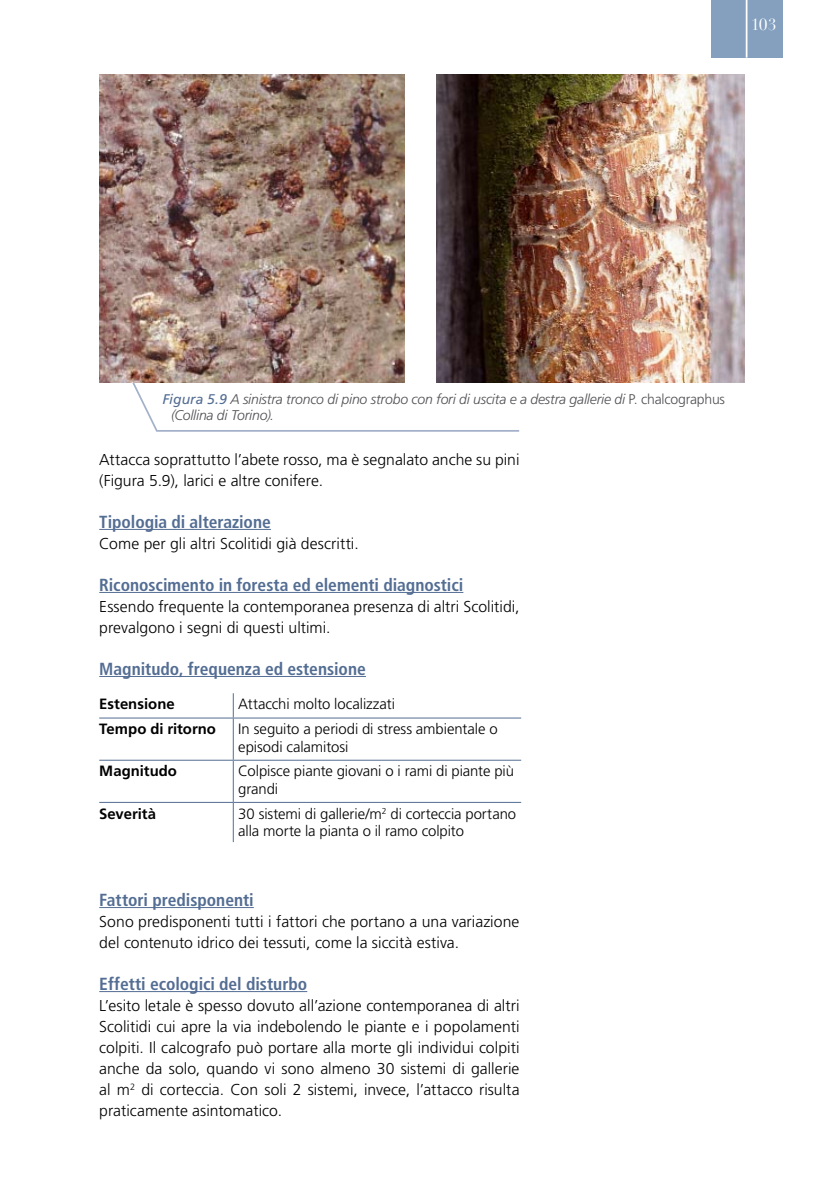
<style>
.page{position:relative;width:819px;height:1191px;background:#fff}
.page>*{position:absolute;margin:0;border:0;box-sizing:border-box;transform-origin:0 0}
.t1{font:700 condensed 17.5px "Frutiger LT Std";color:#536d93}
.t2{font:300 15.75px/21px "Frutiger LT Std";color:#000}
.t3{font:15.75px "Didot";color:#fff}
.t4{font:300 14.88px/17.8px "Frutiger LT Std";letter-spacing:-.005em;color:#000}
.t5{font:700 14.88px "Frutiger LT Std";color:#000}
.t6{font:italic 300 14px/15.8px "Frutiger LT Std";letter-spacing:-.015em;color:#504f53}
.s1{font-weight:400;color:#536d93}
.s2{font-style:normal}
</style>
<div class="page">
<div style="left:711px;top:0;width:71px;height:58px;background:#84a0be"></div>
<hr style="left:745px;top:0;width:2px;height:58px;background:#fff">
<hr style="left:99px;top:529px;width:172px;height:1px;background:#536d93">
<hr style="left:99px;top:592px;width:364px;height:1px;background:#536d93">
<hr style="left:99px;top:676px;width:267px;height:1px;background:#536d93">
<hr style="left:99px;top:907px;width:155px;height:1px;background:#536d93">
<hr style="left:99px;top:991px;width:208px;height:1px;background:#536d93">
<svg style="left:99px;top:379px;width:422px;height:53px"></svg>
<img style="left:99px;top:75px;width:305px;height:307px">
<img style="left:437px;top:75px;width:307px;height:307px">
<svg style="left:233px;top:693px;width:1px;height:24px"></svg>
<hr style="left:99px;top:717px;width:134px;height:1px;background:#536d93">
<hr style="left:233px;top:717px;width:288px;height:1px;background:#536d93">
<hr style="left:233px;top:718px;width:1px;height:42px;background:#536d93">
<hr style="left:99px;top:760px;width:134px;height:1px;background:#536d93">
<hr style="left:233px;top:760px;width:288px;height:1px;background:#536d93">
<hr style="left:233px;top:760px;width:1px;height:42px;background:#536d93">
<hr style="left:99px;top:802px;width:134px;height:1px;background:#536d93">
<hr style="left:233px;top:802px;width:288px;height:1px;background:#536d93">
<hr style="left:233px;top:803px;width:1px;height:39px;background:#536d93">
<p class="t3" style="left:751px;top:15px;width:27px">103</p>
<p class="t6" style="left:171px;top:392px;width:555px;text-indent:-9px"><span class="s1">Figura 5.9</span> A sinistra tronco di pino strobo con fori di uscita e a destra gallerie di <span class="s2">P. chalcographus </span>(Collina di Torino).</p>
<p class="t2" style="left:99px;top:449px;width:422px">Attacca soprattutto l’abete rosso, ma è segnalato anche su pini (Figura 5.9), larici e altre conifere.</p>
<p class="t1" style="left:99px;top:511px;width:173px">Tipologia di alterazione</p>
<p class="t2" style="left:99px;top:533px;width:261px">Come per gli altri Scolitidi già descritti.</p>
<p class="t1" style="left:99px;top:574px;width:365px">Riconoscimento in foresta ed elementi diagnostici</p>
<p class="t2" style="left:99px;top:596px;width:422px">Essendo frequente la contemporanea presenza di altri Scolitidi, prevalgono i segni di questi ultimi.</p>
<p class="t1" style="left:99px;top:658px;width:268px">Magnitudo, frequenza ed estensione</p>
<p class="t5" style="left:99px;top:695px;width:77px">Estensione</p>
<p class="t4" style="left:238px;top:695px;width:158px">Attacchi molto localizzati</p>
<p class="t5" style="left:99px;top:720px;width:118px">Tempo di ritorno</p>
<p class="t4" style="left:238px;top:720px;width:261px">In seguito a periodi di stress ambientale o episodi calamitosi</p>
<p class="t5" style="left:99px;top:762px;width:79px">Magnitudo</p>
<p class="t4" style="left:238px;top:762px;width:277px">Colpisce piante giovani o i rami di piante più grandi</p>
<p class="t5" style="left:99px;top:804px;width:58px">Severità</p>
<p class="t4" style="left:238px;top:804px;width:279px">30 sistemi di gallerie/m<sup>2</sup> di corteccia portano alla morte la pianta o il ramo colpito</p>
<p class="t1" style="left:99px;top:889px;width:156px">Fattori predisponenti</p>
<p class="t2" style="left:99px;top:911px;width:421px">Sono predisponenti tutti i fattori che portano a una variazione del contenuto idrico dei tessuti, come la siccità estiva.</p>
<p class="t1" style="left:99px;top:973px;width:209px">Effetti ecologici del disturbo</p>
<p class="t2" style="left:99px;top:995px;width:422px;text-align:justify">L’esito letale è spesso dovuto all’azione contemporanea di altri Scolitidi cui apre la via indebolendo le piante e i popolamenti colpiti. Il calcografo può portare alla morte gli individui colpiti anche da solo, quando vi sono almeno 30 sistemi di gallerie al m<sup>2</sup> di corteccia. Con soli 2 sistemi, invece, l’attacco risulta praticamente asintomatico.</p>
</div>
